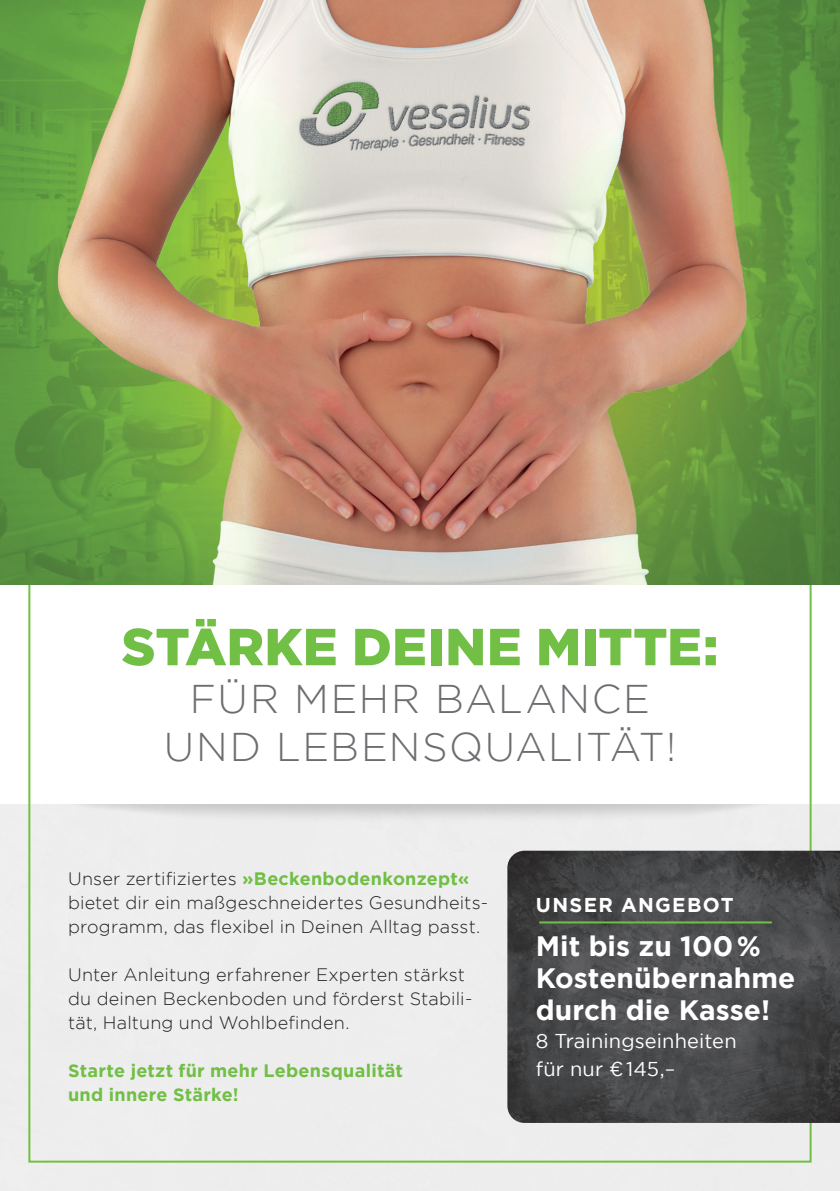
<style>
.page{position:relative;width:840px;height:1191px;background:#fff}
.page>*{position:absolute;margin:0;border:0;box-sizing:border-box;transform-origin:0 0}
.t1{font:900 52px "Gotham";letter-spacing:.005em;color:#71bf44}
.t2{font:300 40px/48px "Gotham";letter-spacing:.035em;color:#6c6d70;text-align:center}
.t3{font:700 28px/32px "Gotham";color:#fff}
.t4{font:20px/28px "Gotham";letter-spacing:.005em;color:#fff}
.t5{font:700 20px "Gotham";letter-spacing:.065em;color:#fff}
.t6{font:300 18px/24px "Gotham";letter-spacing:.01em;color:#231f20}
.t7{font:700 18px/24px "Gotham";letter-spacing:.015em;color:#71bf44}
.s1{font-weight:700;color:#71bf44}
</style>
<div class="page">
<img style="left:0;top:0;width:839px;height:584px">
<img style="left:507px;top:850px;width:332px;height:273px">
<hr style="left:539px;top:921px;width:232px;height:2px;background:#71bf44">
<img style="left:47px;top:0;width:747px;height:584px">
<h1 class="t1" style="left:121px;top:617px;width:598px">STÄRKE DEINE MITTE:</h1>
<h2 class="t2" style="left:164px;top:674px;width:513px">FÜR MEHR BALANCE<br>UND LEBENSQUALITÄT!</h2>
<p class="t6" style="left:68px;top:866px;width:421px">Unser zertifiziertes <span class="s1">»Beckenbodenkonzept« </span>bietet dir ein maßgeschneidertes Gesundheits&shy;programm, das flexibel in Deinen Alltag passt.</p>
<p class="t6" style="left:68px;top:962px;width:405px">Unter Anleitung erfahrener Experten stärkst du deinen Beckenboden und förderst Stabili&shy;tät, Haltung und Wohlbefinden.</p>
<p class="t7" style="left:68px;top:1058px;width:336px">Starte jetzt für mehr Lebensqualität und innere Stärke!</p>
<p class="t5" style="left:535px;top:893px;width:199px">UNSER ANGEBOT</p>
<h3 class="t3" style="left:535px;top:929px;width:261px">Mit bis zu 100%<br>Kostenübernahme durch die Kasse!</h3>
<p class="t4" style="left:535px;top:1026px;width:202px">8 Trainingseinheiten für nur ¤145,–</p>
</div>
